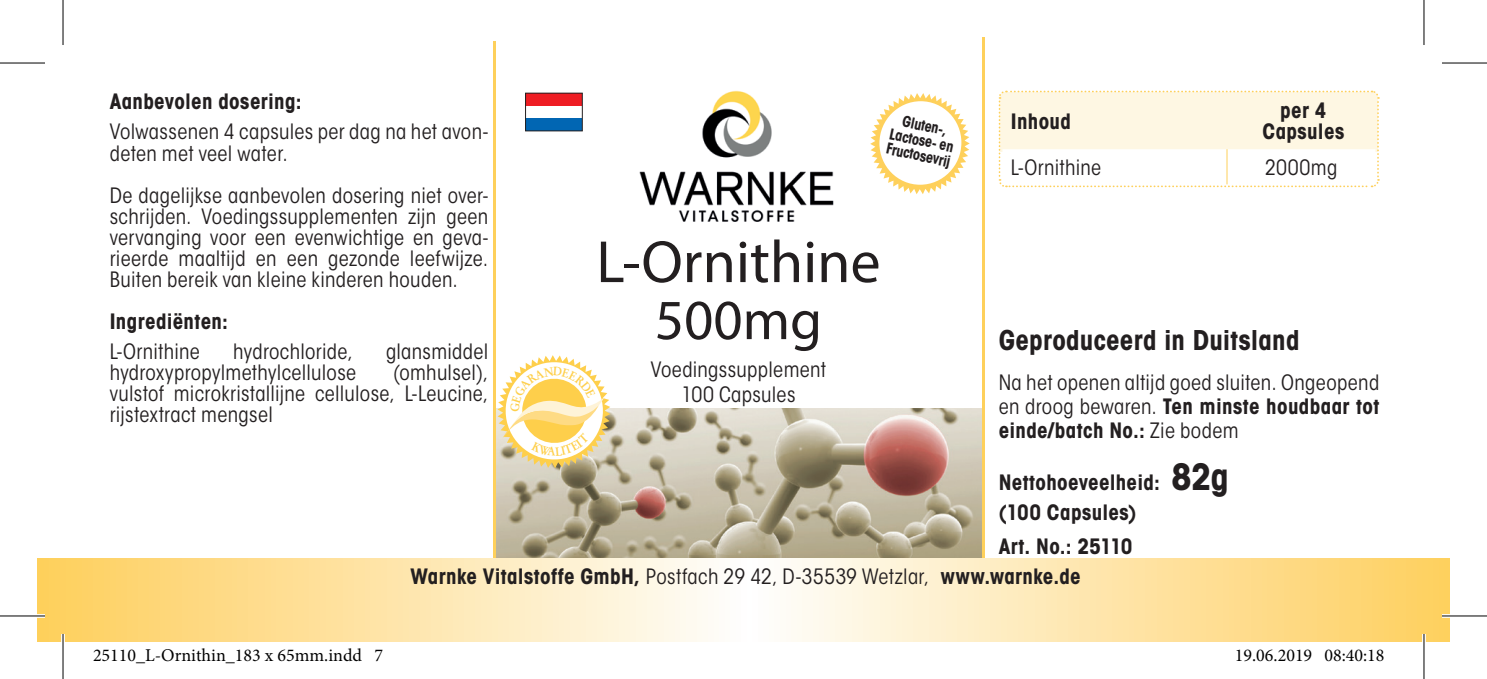
<style>
.page{position:relative;width:1487px;height:679px;background:#fff}
.page>*{position:absolute;margin:0;border:0;box-sizing:border-box;transform-origin:0 0}
.t1{font:60px "Myriad Pro";color:#231f20}
.t2{font:57px "Myriad Pro";color:#231f20}
.t3{font:700 27px "ITC Avant Garde Got Cd";letter-spacing:.01em;color:#231f20}
.t4{font:21px/21px "ITC Avant Garde Got Cd Boo";letter-spacing:.015em;color:#231f20;text-align:justify}
.t5{font:700 21px/30px "ITC Avant Garde Got Cd";letter-spacing:.015em;color:#231f20}
.t6{font:18px "Minion Pro";color:#000}
.t7{font:700 15px/15px "ITC Avant Garde Got Cd";color:#231f20;text-align:center;scale:.96 1}
.s1{font-family:"ITC Avant Garde Got Cd Boo";font-weight:400}
.s2{font-size:36px}
</style>
<div class="page">
<hr style="left:982px;top:37px;width:2px;height:570px;background:#fed05b">
<hr style="left:493px;top:42px;width:2px;height:561px;background:#fed05b">
<img style="left:639px;top:91px;width:195px;height:131px">
<img style="left:496px;top:408px;width:485px;height:150px">
<svg style="left:37px;top:558px;width:1412px;height:83px;background:#fee6ac"></svg>
<div style="left:525px;top:118px;width:57px;height:13px;background:#0166b3"></div>
<div style="left:525px;top:93px;width:57px;height:13px;background:#ee1d23"></div>
<div style="left:525px;top:93px;width:57px;height:38px;border:1px solid #231f20"></div>
<svg style="left:870px;top:93px;width:99px;height:101px"></svg>
<div style="left:879px;top:101px;width:82px;height:84px;background:#fff;border-radius:50%"></div>
<svg style="left:998px;top:90px;width:382px;height:98px"></svg>
<hr style="left:1226px;top:149px;width:1px;height:35px;background:#fed05b">
<svg style="left:0;top:614px;width:45px;height:4px"></svg>
<svg style="left:1442px;top:614px;width:45px;height:4px"></svg>
<svg style="left:61px;top:634px;width:4px;height:8px"></svg>
<svg style="left:1424px;top:0;width:1px;height:45px"></svg>
<svg style="left:1422px;top:634px;width:4px;height:45px"></svg>
<hr style="left:0;top:62px;width:45px;height:2px;background:#000">
<hr style="left:1442px;top:62px;width:45px;height:2px;background:#000">
<hr style="left:0;top:615px;width:45px;height:1px;background:#000">
<hr style="left:1442px;top:615px;width:45px;height:1px;background:#000">
<hr style="left:62px;top:0;width:2px;height:45px;background:#000">
<hr style="left:62px;top:634px;width:2px;height:45px;background:#000">
<hr style="left:1423px;top:0;width:1px;height:45px;background:#000">
<hr style="left:1423px;top:634px;width:1px;height:45px;background:#000">
<div style="left:128px;top:649px;width:8px;height:13px;border:1px solid #fff;border-radius:50%"></div>
<div style="left:129px;top:649px;width:6px;height:12px;border:1px solid #fff;border-radius:50%"></div>
<div style="left:1256px;top:649px;width:9px;height:13px;border:1px solid #fff;border-radius:50%"></div>
<div style="left:1258px;top:649px;width:5px;height:12px;border:1px solid #fff;border-radius:50%"></div>
<div style="left:1286px;top:649px;width:9px;height:13px;border:1px solid #fff;border-radius:50%"></div>
<div style="left:1288px;top:649px;width:5px;height:12px;border:1px solid #fff;border-radius:50%"></div>
<div style="left:1324px;top:649px;width:9px;height:13px;border:1px solid #fff;border-radius:50%"></div>
<div style="left:1326px;top:649px;width:5px;height:12px;border:1px solid #fff;border-radius:50%"></div>
<div style="left:1354px;top:649px;width:9px;height:13px;border:1px solid #fff;border-radius:50%"></div>
<div style="left:1356px;top:649px;width:5px;height:12px;border:1px solid #fff;border-radius:50%"></div>
<svg style="left:497px;top:355px;width:113px;height:113px"></svg>
<p class="t5" style="left:110px;top:87px;width:193px">Aanbevolen dosering:</p>
<p class="t4" style="left:110px;top:121px;width:380px">Volwassenen 4 capsules per dag na het avon&shy;deten met veel water.</p>
<p class="t4" style="left:110px;top:184px;width:380px">De dagelijkse aanbevolen dosering niet over&shy;schrijden. Voedingssupplementen zijn geen vervanging voor een evenwichtige en geva&shy;rieerde maaltijd en een gezonde leefwijze.<br>Buiten bereik van kleine kinderen houden.</p>
<p class="t5" style="left:110px;top:306px;width:120px">Ingrediënten:</p>
<p class="t4" style="left:110px;top:340px;width:92px">L-Ornithine</p>
<p class="t4" style="left:233px;top:340px;width:121px">hydrochloride,</p>
<p class="t4" style="left:386px;top:340px;width:104px">glansmiddel</p>
<p class="t4" style="left:110px;top:361px;width:248px">hydroxypropylmethylcellulose</p>
<p class="t4" style="left:110px;top:361px;width:380px;text-indent:283px">(omhulsel), vulstof microkristallijne cellulose, L-Leucine, rijstextract mengsel</p>
<p class="t7" style="left:894px;top:111px;width:70px;rotate:12deg">Gluten-,<br>Lactose- en<br>Fructosevrij</p>
<h1 class="t1" style="left:596px;top:225px;width:286px">L-Ornithine</h1>
<h2 class="t2" style="left:655px;top:285px;width:169px">500mg</h2>
<p class="t4" style="left:651px;top:357px;width:177px;line-height:24.9px;text-align:center">Voedingssupplement<br>100 Capsules</p>
<p class="t5" style="left:1011px;top:106px;width:62px">Inhoud</p>
<p class="t5" style="left:1262px;top:100px;width:83px;line-height:21px;text-align:center">per 4<br>Capsules</p>
<p class="t4" style="left:1011px;top:157px;width:92px">L-Ornithine</p>
<p class="t4" style="left:1265px;top:157px;width:74px">2000mg</p>
<p class="t3" style="left:998px;top:322px;width:302px">Geproduceerd in Duitsland</p>
<p class="t4" style="left:998px;top:371px;width:382px">Na het openen altijd goed sluiten. Ongeopend</p>
<p class="t5" style="left:998px;top:394px;width:382px;line-height:24px"><span class="s1">en droog bewaren.</span> Ten minste houdbaar tot einde/batch No.: <span class="s1">Zie bodem</span></p>
<p class="t5" style="left:998px;top:467px;width:232px">Nettohoeveelheid: <span class="s2">82g </span>(100 Capsules)</p>
<p class="t5" style="left:998px;top:531px;width:135px">Art. No.: 25110</p>
<p class="t5" style="left:410px;top:561px;width:672px">Warnke Vitalstoffe GmbH, <span class="s1">Postfach 29 42, D-35539 Wetzlar,</span> www.warnke.de</p>
<p class="t6" style="left:93px;top:643px;width:291px">25110_L-Ornithin_183 x 65mm.indd 7</p>
<p class="t6" style="left:1235px;top:643px;width:151px">19.06.2019 08:40:18</p>
</div>
